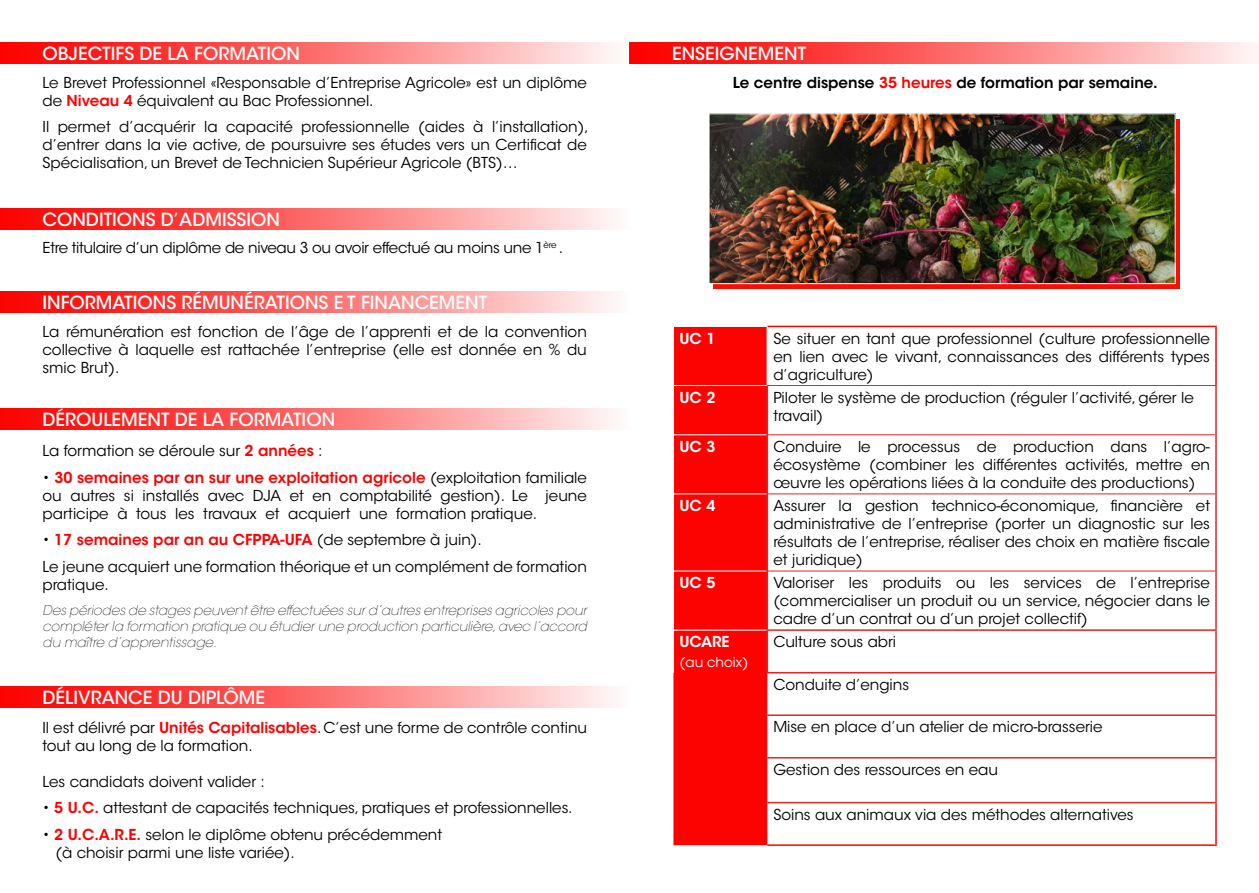
<style>
.page{position:relative;width:1259px;height:893px;background:#fff}
.page>*{position:absolute;margin:0;border:0;box-sizing:border-box;transform-origin:0 0}
.t1{font:500 18px "ITC Avant Garde Std";color:#fff}
.t2{font:15px/18px "ITC Avant Garde Std";color:#000;text-align:justify}
.t3{font:15px "ITC Avant Garde Std";letter-spacing:-.02em;color:#000}
.t4{font:600 15px "ITC Avant Garde Std";color:#000}
.t5{font:600 15px "ITC Avant Garde Std";color:#fff}
.t6{font:italic 200 13.5px/16.2px "ITC Avant Garde Std";color:#000;text-align:justify}
.t7{font:13.5px "ITC Avant Garde Std";color:#fff}
.s1{font-weight:600;color:#f00}
.s2{color:#f00}
</style>
<div class="page">
<div style="left:0;top:43px;width:629px;height:21px;background:linear-gradient(to right,#fc0000,#fef1f1)"></div>
<div style="left:0;top:208px;width:629px;height:22px;background:linear-gradient(to right,#fc0000,#fef1f1)"></div>
<div style="left:0;top:408px;width:629px;height:21px;background:linear-gradient(to right,#fc0000,#fef1f1)"></div>
<div style="left:0;top:292px;width:629px;height:21px;background:linear-gradient(to right,#fc0000,#fef1f1)"></div>
<div style="left:0;top:687px;width:629px;height:21px;background:linear-gradient(to right,#fc0000,#fef1f1)"></div>
<div style="left:629px;top:43px;width:630px;height:21px;background:linear-gradient(to right,#fc0000,#feebeb)"></div>
<svg style="left:713px;top:119px;width:467px;height:169px;background:#f71e15"></svg>
<img style="left:710px;top:115px;width:463px;height:167px">
<div style="left:708px;top:113px;width:467px;height:171px;border:1px solid #fff"></div>
<div style="left:673px;top:327px;width:94px;height:518px;background:#fc0301"></div>
<hr style="left:674px;top:434px;width:92px;height:1px;background:#fff">
<hr style="left:674px;top:385px;width:93px;height:1px;background:#fff">
<hr style="left:674px;top:493px;width:92px;height:1px;background:#fff">
<hr style="left:674px;top:571px;width:92px;height:1px;background:#fff">
<hr style="left:767px;top:326px;width:449px;height:1px;background:#fc0301">
<hr style="left:1215px;top:327px;width:1px;height:58px;background:#fc0301">
<hr style="left:1215px;top:803px;width:1px;height:41px;background:#fc0301">
<hr style="left:767px;top:844px;width:449px;height:2px;background:#fc0301">
<hr style="left:673px;top:327px;width:1px;height:58px;background:#fefefe">
<hr style="left:673px;top:385px;width:1px;height:50px;background:#fefefe">
<hr style="left:673px;top:435px;width:1px;height:59px;background:#fefefe">
<hr style="left:673px;top:494px;width:1px;height:77px;background:#fefefe">
<hr style="left:673px;top:571px;width:1px;height:59px;background:#fefefe">
<hr style="left:766px;top:327px;width:2px;height:58px;background:#fefefe">
<hr style="left:673px;top:630px;width:93px;height:1px;background:#fefefe">
<hr style="left:673px;top:630px;width:1px;height:43px;background:#fefefe">
<hr style="left:1215px;top:758px;width:1px;height:44px;background:#e52321">
<hr style="left:767px;top:802px;width:449px;height:1px;background:#e52321">
<hr style="left:1215px;top:716px;width:1px;height:41px;background:#e52321">
<hr style="left:767px;top:757px;width:449px;height:1px;background:#e52321">
<hr style="left:1215px;top:673px;width:1px;height:41px;background:#e52321">
<hr style="left:767px;top:714px;width:449px;height:2px;background:#e52321">
<hr style="left:766px;top:631px;width:2px;height:41px;background:#e52321">
<hr style="left:1215px;top:631px;width:1px;height:41px;background:#e52321">
<hr style="left:766px;top:672px;width:450px;height:1px;background:#e52321">
<hr style="left:766px;top:571px;width:2px;height:58px;background:#e52321">
<hr style="left:1215px;top:571px;width:1px;height:58px;background:#e52321">
<hr style="left:766px;top:629px;width:450px;height:2px;background:#e52321">
<hr style="left:766px;top:494px;width:2px;height:77px;background:#e52321">
<hr style="left:1215px;top:494px;width:1px;height:77px;background:#e52321">
<hr style="left:768px;top:571px;width:447px;height:1px;background:#e52321">
<hr style="left:766px;top:435px;width:2px;height:59px;background:#e52321">
<hr style="left:1215px;top:435px;width:1px;height:59px;background:#e52321">
<hr style="left:768px;top:493px;width:447px;height:1px;background:#e52321">
<hr style="left:767px;top:385px;width:449px;height:1px;background:#e52321">
<hr style="left:768px;top:434px;width:447px;height:1px;background:#e52321">
<hr style="left:766px;top:386px;width:2px;height:49px;background:#e52321">
<hr style="left:1215px;top:386px;width:1px;height:49px;background:#e52321">
<p class="t1" style="left:43px;top:42px;width:259px">OBJECTIFS DE LA FORMATION</p>
<p class="t2" style="left:43px;top:73px;width:546px">Le Brevet Professionnel «Responsable d’Entreprise Agricole» est un diplôme de <span class="s1">Niveau 4</span> équivalent au Bac Professionnel.</p>
<p class="t2" style="left:43px;top:118px;width:548px">Il permet d’acquérir la capacité professionnelle (aides à l’installation), d’entrer dans la vie active, de poursuivre ses études vers un Certificat de Spécialisation, un Brevet de Technicien Supérieur Agricole (BTS)…</p>
<p class="t1" style="left:43px;top:208px;width:239px">CONDITIONS D’ADMISSION</p>
<p class="t3" style="left:43px;top:239px;width:522px">Etre titulaire d’un diplôme de niveau 3 ou avoir effectué au moins une 1<sup>ère</sup> .</p>
<p class="t1" style="left:43px;top:291px;width:446px">INFORMATIONS RÉMUNÉRATIONS E T FINANCEMENT</p>
<p class="t2" style="left:43px;top:323px;width:546px">La rémunération est fonction de l’âge de l’apprenti et de la convention collective à laquelle est rattachée l’entreprise (elle est donnée en % du smic Brut).</p>
<p class="t1" style="left:43px;top:408px;width:294px">DÉROULEMENT DE LA FORMATION</p>
<p class="t2" style="left:43px;top:442px;width:282px">La formation se déroule sur <span class="s1">2 années</span> :</p>
<p class="t2" style="left:43px;top:469px;width:546px">• <span class="s1">30 semaines par an sur une exploitation agricole</span> (exploitation familiale ou autres si installés avec DJA et en comptabilité gestion). Le jeune participe à tous les travaux et acquiert une formation pratique.</p>
<p class="t2" style="left:43px;top:527px;width:546px;line-height:26.5px">• <span class="s1">17 semaines par an au CFPPA-UFA</span> (de septembre à juin).<br>Le jeune acquiert une formation théorique et un complément de formation</p>
<p class="t2" style="left:43px;top:576px;width:68px">pratique.</p>
<p class="t6" style="left:43px;top:602px;width:546px">Des périodes de stages peuvent être effectuées sur d’autres entreprises agricoles pour compléter la formation pratique ou étudier une production particulière, avec l’accord du maître d’apprentissage.</p>
<p class="t1" style="left:43px;top:686px;width:224px">DÉLIVRANCE DU DIPLÔME</p>
<p class="t2" style="left:43px;top:719px;width:546px">Il est délivré par <span class="s1">Unités Capitalisables</span>. C’est une forme de contrôle continu tout au long de la formation.</p>
<p class="t2" style="left:43px;top:773px;width:224px">Les candidats doivent valider :</p>
<p class="t2" style="left:43px;top:799px;width:531px">• <span class="s1">5 U.C.</span> attestant de capacités techniques, pratiques et professionnelles.</p>
<p class="t2" style="left:55px;top:826px;width:388px;text-indent:-13px">• <span class="s1">2 U.C.A.R.E.</span> selon le diplôme obtenu précédemment (à choisir parmi une liste variée).</p>
<p class="t1" style="left:672px;top:42px;width:136px">ENSEIGNEMENT</p>
<p class="t4" style="left:733px;top:73px;width:426px">Le centre dispense <span class="s2">35 heures</span> de formation par semaine.</p>
<p class="t5" style="left:679px;top:329px;width:37px">UC 1</p>
<p class="t2" style="left:773px;top:329px;width:438px">Se situer en tant que professionnel (culture professionnelle en lien avec le vivant, connaissances des différents types d’agriculture)</p>
<p class="t5" style="left:679px;top:388px;width:37px">UC 2</p>
<p class="t2" style="left:773px;top:388px;width:422px">Piloter le système de production (réguler l’activité, gérer le travail)</p>
<p class="t5" style="left:679px;top:437px;width:37px">UC 3</p>
<p class="t2" style="left:773px;top:438px;width:438px">Conduire le processus de production dans l’agro&shy;écosystème (combiner les différentes activités, mettre en œuvre les opérations liées à la conduite des productions)</p>
<p class="t5" style="left:679px;top:496px;width:37px">UC 4</p>
<p class="t2" style="left:773px;top:497px;width:438px">Assurer la gestion technico-économique, financière et administrative de l’entreprise (porter un diagnostic sur les résultats de l’entreprise, réaliser des choix en matière fiscale et juridique)</p>
<p class="t5" style="left:679px;top:573px;width:37px">UC 5</p>
<p class="t2" style="left:773px;top:574px;width:438px">Valoriser les produits ou les services de l’entreprise (commercialiser un produit ou un service, négocier dans le cadre d’un contrat ou d’un projet collectif)</p>
<p class="t5" style="left:679px;top:632px;width:52px">UCARE</p>
<p class="t7" style="left:679px;top:654px;width:70px">(au choix)</p>
<p class="t2" style="left:773px;top:633px;width:124px">Culture sous abri</p>
<p class="t2" style="left:773px;top:676px;width:137px">Conduite d’engins</p>
<p class="t2" style="left:773px;top:718px;width:331px">Mise en place d’un atelier de micro-brasserie</p>
<p class="t2" style="left:773px;top:761px;width:226px">Gestion des ressources en eau</p>
<p class="t2" style="left:773px;top:805px;width:362px">Soins aux animaux via des méthodes alternatives</p>
</div>
